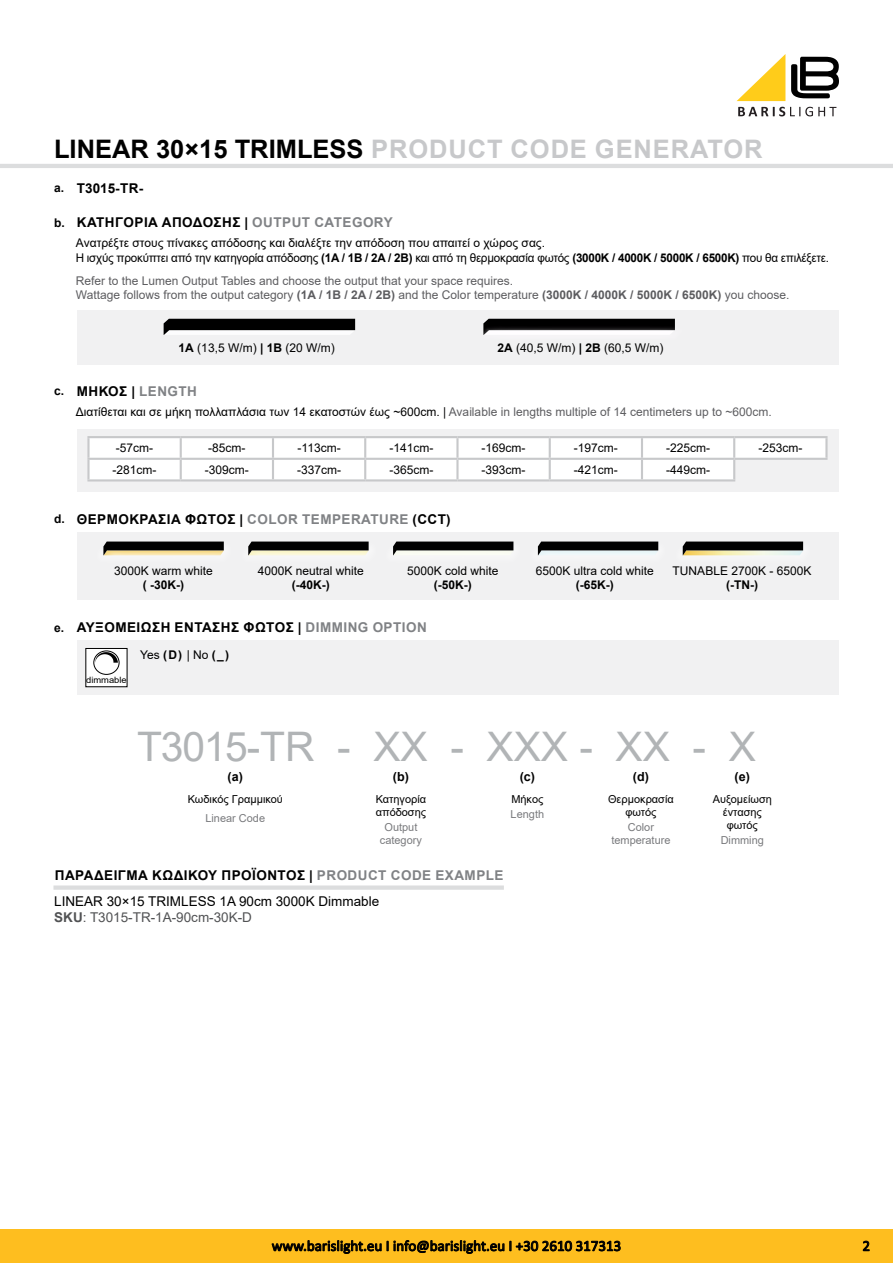
<style>
.page{position:relative;width:893px;height:1263px;background:#fff}
.page>*{position:absolute;margin:0;border:0;box-sizing:border-box;transform-origin:0 0}
.t1{font:40.8px "Arial";color:#b1b4b6}
.t2{font:700 25.5px "Arial";color:#000}
.t3{font:700 25.5px "Arial";color:#c7c8ca}
.t4{font:15px "Calibri";color:#000}
.t5{font:700 13.5px "Arial";letter-spacing:.035em;color:#000}
.t6{font:700 13.5px "Arial";letter-spacing:.035em;color:#808285}
.t7{font:13.5px/16.2px "Arial";color:#515254}
.t8{font:13.5px "Arial";color:#000}
.t9{font:700 12.6px "Arial";color:#000}
.t10{font:12px "Arial";color:#000}
.t11{font:12px/14.4px "Arial";letter-spacing:-.02em;color:#000}
.t12{font:12px/14.4px "Arial";color:#5d5d60}
.t13{font:700 12px "Arial";color:#000}
.t14{font:10.95px/13.2px "Arial";color:#000;text-align:center}
.t15{font:10.95px/13.2px "Arial";color:#797a7d;text-align:center}
.t16{font:8.7px "Arial";color:#000;scale:1.08 1}
.s1{color:#c7c8ca}
.s2{font-size:12px}
.s3{color:#000}
.s4{font-weight:700}
.s5{color:#5d5d60}
.s6{color:#808285}
</style>
<div class="page">
<svg style="left:738px;top:107px;width:98px;height:9px"></svg>
<svg style="left:791px;top:57px;width:48px;height:41px"></svg>
<svg style="left:737px;top:54px;width:48px;height:47px"></svg>
<div style="left:0;top:1229px;width:893px;height:34px;background:#febe1f"></div>
<svg style="left:272px;top:1240px;width:109px;height:13px"></svg>
<svg style="left:394px;top:1240px;width:110px;height:13px"></svg>
<svg style="left:510px;top:1241px;width:110px;height:10px"></svg>
<hr style="left:0;top:164px;width:893px;height:4px;background:#dcddde">
<svg style="left:863px;top:1241px;width:6px;height:10px"></svg>
<div style="left:77px;top:310px;width:761px;height:54px;background:#f1f1f2"></div>
<div style="left:77px;top:429px;width:761px;height:63px;background:#f1f1f2"></div>
<div style="left:77px;top:640px;width:761px;height:55px;background:#f1f1f2"></div>
<div style="left:77px;top:532px;width:761px;height:67px;background:#f1f1f2"></div>
<svg style="left:164px;top:319px;width:191px;height:16px"></svg>
<svg style="left:483px;top:319px;width:192px;height:16px"></svg>
<div style="left:86px;top:648px;width:41px;height:39px;background:#fff"></div>
<svg style="left:95px;top:652px;width:23px;height:11px"></svg>
<div style="left:94px;top:651px;width:25px;height:23px;border:1px solid #000;border-radius:50%"></div>
<hr style="left:87px;top:436px;width:94px;height:2px;background:#c7c8ca">
<hr style="left:87px;top:438px;width:3px;height:20px;background:#c7c8ca">
<hr style="left:181px;top:436px;width:92px;height:2px;background:#c7c8ca">
<hr style="left:273px;top:436px;width:92px;height:2px;background:#c7c8ca">
<hr style="left:365px;top:436px;width:92px;height:2px;background:#c7c8ca">
<hr style="left:457px;top:436px;width:93px;height:2px;background:#c7c8ca">
<hr style="left:550px;top:436px;width:92px;height:2px;background:#c7c8ca">
<hr style="left:642px;top:436px;width:92px;height:2px;background:#c7c8ca">
<hr style="left:734px;top:436px;width:93px;height:2px;background:#c7c8ca">
<hr style="left:825px;top:438px;width:2px;height:20px;background:#c7c8ca">
<hr style="left:87px;top:458px;width:94px;height:2px;background:#c7c8ca">
<hr style="left:87px;top:460px;width:3px;height:19px;background:#c7c8ca">
<hr style="left:734px;top:458px;width:93px;height:2px;background:#c7c8ca">
<svg style="left:89px;top:437px;width:737px;height:43px"></svg>
<hr style="left:87px;top:479px;width:94px;height:2px;background:#c7c8ca">
<hr style="left:181px;top:479px;width:92px;height:2px;background:#c7c8ca">
<hr style="left:273px;top:479px;width:92px;height:2px;background:#c7c8ca">
<hr style="left:365px;top:479px;width:92px;height:2px;background:#c7c8ca">
<hr style="left:457px;top:479px;width:93px;height:2px;background:#c7c8ca">
<hr style="left:550px;top:479px;width:92px;height:2px;background:#c7c8ca">
<hr style="left:642px;top:479px;width:93px;height:2px;background:#c7c8ca">
<div style="left:53px;top:885px;width:451px;height:5px;background:#dcddde"></div>
<div style="left:89px;top:539px;width:147px;height:19px;background:#f3c84c;opacity:.75"></div>
<svg style="left:103px;top:541px;width:121px;height:14px;background:#5a533f"></svg>
<div style="left:234px;top:539px;width:147px;height:19px;background:#f1f1f2"></div>
<svg style="left:248px;top:541px;width:121px;height:14px;background:#5b5a4e"></svg>
<svg style="left:393px;top:541px;width:120px;height:14px"></svg>
<svg style="left:538px;top:541px;width:120px;height:14px"></svg>
<svg style="left:682px;top:541px;width:122px;height:15px"></svg>
<svg style="left:683px;top:541px;width:120px;height:14px;background:#585648"></svg>
<h2 class="t2" style="left:54px;top:131px;width:477px">LINEAR 30×15 TRIMLESS <span class="s1">PROD UCT CODE</span></h2>
<h2 class="t3" style="left:595px;top:131px;width:20px">GENE</h2>
<h2 class="t3" style="left:671px;top:131px;width:93px">RATO R</h2>
<p class="t5" style="left:54px;top:178px;width:91px"><span class="s2">A.</span> T3015-TR-</p>
<p class="t13" style="left:54px;top:214px;width:12px">B.</p>
<p class="t5" style="left:77px;top:213px;width:57px">ΚΑΤΗΓΟΡΊΑ</p>
<p class="t5" style="left:162px;top:213px;width:12px">ΑΠΌ</p>
<p class="t6" style="left:193px;top:213px;width:152px"><span class="s3">ΔΟΣΗΣ |</span> OUTPUT CATEGO</p>
<p class="t6" style="left:374px;top:213px;width:20px">RY</p>
<p class="t11" style="left:76px;top:236px;width:755px">Aνατρέξτε στους πίνακες απόδοσης και διαλέξτε την απόδοση που απαιτεί ο χώρος σας.<br>H ισχύς προκύπτει από την κατηγορία απόδοσης <span class="s4">(1A / 1B / 2A / 2B)</span> και από τη θερμοκρασία φωτός <span class="s4">(3000Κ / 4000Κ / 5000K / 6500K)</span> που θα επιλέξετε.</p>
<p class="t12" style="left:76px;top:273px;width:715px">Refer to the Lumen Output Tables and choose the output that your space requires.<br>Wattage follows from the output category <span class="s4">(1A / 1B / 2A / 2B)</span> and the Color temperature <span class="s4">(3000Κ / 4000Κ / 5000K / 6500K)</span> you choose.</p>
<p class="t10" style="left:179px;top:340px;width:158px"><span class="s4">1A</span> (13,5 W/m) <span class="s4">| 1B</span> (20 W/m)</p>
<p class="t10" style="left:497px;top:340px;width:168px"><span class="s4">2A</span> (40,5 W/m) <span class="s4">| 2B</span> (60,5 W/m)</p>
<p class="t13" style="left:54px;top:383px;width:12px">C.</p>
<p class="t5" style="left:77px;top:382px;width:23px">ΜΉΚΟΣ</p>
<p class="t6" style="left:131px;top:382px;width:67px"><span class="s3">|</span> LENGTH</p>
<p class="t10" style="left:76px;top:404px;width:697px">Διατίθεται και σε μήκη πολλαπλάσια των 14 εκατοστών έως ~600cm. | <span class="s5">Available in lengths multiple of 14 centimeters up to ~600cm.</span></p>
<p class="t10" style="left:116px;top:440px;width:39px">-57cm-</p>
<p class="t10" style="left:208px;top:440px;width:39px">-85cm-</p>
<p class="t10" style="left:298px;top:440px;width:45px">-113cm-</p>
<p class="t10" style="left:389px;top:440px;width:46px">-141cm-</p>
<p class="t10" style="left:482px;top:440px;width:46px">-169cm-</p>
<p class="t10" style="left:574px;top:440px;width:46px">-197cm-</p>
<p class="t10" style="left:666px;top:440px;width:46px">-225cm-</p>
<p class="t10" style="left:758px;top:440px;width:46px">-253cm-</p>
<p class="t10" style="left:113px;top:461px;width:46px">-281cm-</p>
<p class="t10" style="left:205px;top:461px;width:46px">-309cm-</p>
<p class="t10" style="left:297px;top:461px;width:46px">-337cm-</p>
<p class="t10" style="left:389px;top:461px;width:46px">-365cm-</p>
<p class="t10" style="left:482px;top:461px;width:46px">-393cm-</p>
<p class="t10" style="left:574px;top:461px;width:46px">-421cm-</p>
<p class="t10" style="left:666px;top:461px;width:46px">-449cm-</p>
<p class="t13" style="left:54px;top:511px;width:12px">D.</p>
<p class="t5" style="left:77px;top:509px;width:22px">ΘΕΡΜΟΚΡΑ</p>
<p class="t6" style="left:158px;top:509px;width:294px"><span class="s3">ΣΊΑ ΦΩΤΌΣ |</span> COLOR TEMPERATURE <span class="s3">(CCT)</span></p>
<p class="t13" style="left:54px;top:619px;width:12px">E.</p>
<p class="t10" style="left:114px;top:562px;width:100px">3000K warm white</p>
<p class="t13" style="left:143px;top:577px;width:43px">( -30K-)</p>
<p class="t10" style="left:258px;top:562px;width:108px">4000K neutral white</p>
<p class="t13" style="left:292px;top:577px;width:39px">(-40K-)</p>
<p class="t10" style="left:407px;top:562px;width:93px">5000K cold white</p>
<p class="t13" style="left:434px;top:577px;width:39px">(-50K-)</p>
<p class="t5" style="left:77px;top:618px;width:38px">ΑΥΞΟΜΕΊ</p>
<p class="t5" style="left:141px;top:618px;width:276px">ΩΣΗ ΈΝΤΑΣΗΣ ΦΩΤΌΣ | <span class="s6">DIMMING OPTION</span></p>
<p class="t16" style="left:86px;top:674px;width:39px">dimmable</p>
<p class="t10" style="left:140px;top:646px;width:90px">Yes <span class="s4">(D)</span> | No <span class="s4">(_)</span></p>
<p class="t10" style="left:536px;top:562px;width:120px">6500K ultra cold white</p>
<p class="t13" style="left:576px;top:577px;width:39px">(-65K-)</p>
<p class="t10" style="left:673px;top:562px;width:17px">TUNA</p>
<p class="t10" style="left:705px;top:562px;width:108px">BLE 2700K - 6500K</p>
<p class="t13" style="left:726px;top:577px;width:33px">(-TN-)</p>
<h1 class="t1" style="left:137px;top:719px;width:620px">T3015-TR - XX - XXX - XX - X</h1>
<p class="t9" style="left:228px;top:768px;width:17px">(A)</p>
<p class="t14" style="left:188px;top:792px;width:97px">Κωδικός Γραμμικού</p>
<p class="t15" style="left:205px;top:811px;width:61px">Linear Code</p>
<p class="t9" style="left:393px;top:768px;width:18px">(B)</p>
<p class="t14" style="left:376px;top:792px;width:52px;text-align:left">Κατηγορία απόδοσης</p>
<p class="t15" style="left:380px;top:820px;width:44px">Output category</p>
<p class="t9" style="left:520px;top:768px;width:17px">(C)</p>
<p class="t14" style="left:511px;top:792px;width:33px">Μήκος</p>
<p class="t15" style="left:511px;top:807px;width:35px">Length</p>
<p class="t9" style="left:633px;top:768px;width:18px">(D)</p>
<p class="t14" style="left:608px;top:792px;width:67px">Θερμοκρασία φωτός</p>
<p class="t15" style="left:611px;top:820px;width:61px">Color temperature</p>
<p class="t9" style="left:735px;top:768px;width:17px">(E)</p>
<p class="t14" style="left:713px;top:792px;width:61px">Αυξομείωση έντασης φωτός</p>
<p class="t15" style="left:721px;top:834px;width:45px">Dimming</p>
<p class="t5" style="left:55px;top:866px;width:21px">ΠΑΡΆ</p>
<p class="t5" style="left:94px;top:866px;width:100px">ΔΕΙ ΓΜΑ ΚΩΔΙΚΟΎ</p>
<p class="t5" style="left:222px;top:866px;width:11px">ΠΡΟ</p>
<p class="t6" style="left:252px;top:866px;width:150px"><span class="s3">ΪΌΝΤΟΣ |</span> PRODUCT CODE</p>
<p class="t6" style="left:435px;top:866px;width:68px">EXAMPLE</p>
<p class="t8" style="left:54px;top:891px;width:17px">LINEAR</p>
<p class="t8" style="left:107px;top:891px;width:59px">30×15 TRIM</p>
<p class="t8" style="left:181px;top:891px;width:17px">LESS</p>
<p class="t7" style="left:54px;top:893px;width:327px;text-indent:165px"><span class="s3">1A 90cm 3000K Dimmable<br></span><span class="s4">SKU</span>: T3015-TR-1A-90cm-30K-D</p>
<p class="t4" style="left:272px;top:1235px;width:351px">www.barislight.eu I info@barislight.eu Ι +30 2610 317313</p>
<p class="t4" style="left:862px;top:1235px;width:9px">2</p>
</div>
